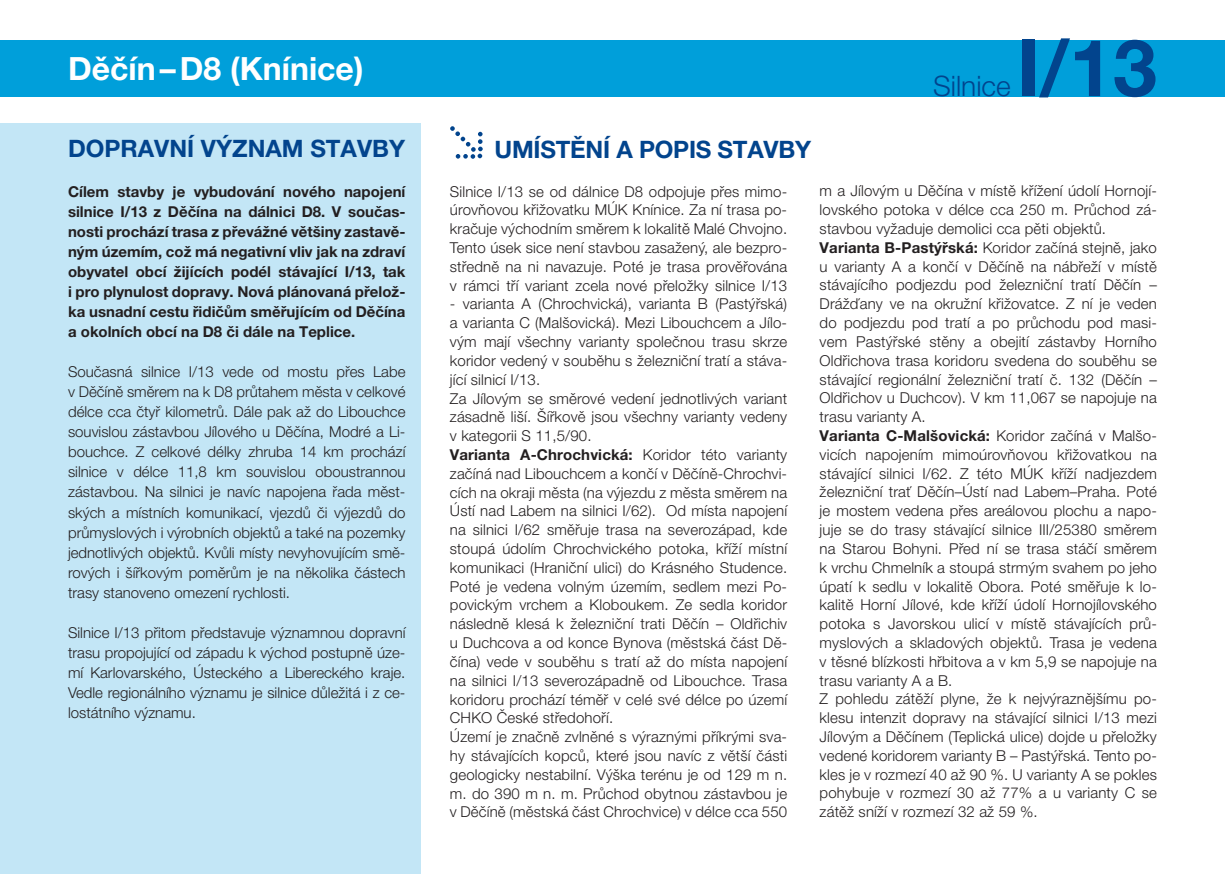
<style>
.page{position:relative;width:1225px;height:874px;background:#fff}
.page>*{position:absolute;margin:0;border:0;box-sizing:border-box;transform-origin:0 0}
.t1{font:700 78.8px "Helvetica Neue LT Pro";color:#02448d}
.t2{font:700 32px "Helvetica Neue LT Pro";color:#fff}
.t3{font:300 28.2px "Helvetica Neue LT Pro";color:#02448d}
.t4{font:700 24px "Helvetica Neue LT Pro";color:#02448d}
.t5{font:300 15px/18.8px "Helvetica Neue LT Pro";letter-spacing:.01em;color:#231f20;text-align:justify}
.t6{font:700 15px/20px "Helvetica Neue LT Pro";color:#231f20;text-align:justify}
.s1{font-weight:700}
</style>
<div class="page">
<div style="left:0;top:40px;width:1225px;height:56px;background:#009fda"></div>
<div style="left:0;top:123px;width:421px;height:750px;background:#c3e6f6"></div>
<svg style="left:450px;top:126px;width:33px;height:33px"></svg>
<h2 class="t2" style="left:68px;top:48px;width:297px">Děčín–D8 (Knínice)</h2>
<h3 class="t4" style="left:68px;top:133px;width:338px">DOPRAVNÍ VÝZNAM STAVBY</h3>
<p class="t6" style="left:68px;top:181px;width:339px">Cílem stavby je vybudování nového napojení silnice I/13 z Děčína na dálnici D8. V součas&shy;nosti prochází trasa z převážné většiny zastavě&shy;ným územím, což má negativní vliv jak na zdraví obyvatel obcí žijících podél stávající I/13, tak i pro plynulost dopravy. Nová plánovaná přelož&shy;ka usnadní cestu řidičům směřujícím od Děčína a okolních obcí na D8 či dále na Teplice.</p>
<p class="t5" style="left:68px;top:361px;width:339px;line-height:20px">Současná silnice I/13 vede od mostu přes Labe v Děčíně směrem na k D8 průtahem města v celkové délce cca čtyř kilometrů. Dále pak až do Libouchce souvislou zástavbou Jílového u Děčína, Modré a Li&shy;bouchce. Z celkové délky zhruba 14 km prochází silnice v délce 11,8 km souvislou oboustrannou zástavbou. Na silnici je navíc napojena řada měst&shy;ských a místních komunikací, vjezdů či výjezdů do průmyslových i výrobních objektů a také na pozemky jednotlivých objektů. Kvůli místy nevyhovujícím smě&shy;rových i šířkovým poměrům je na několika částech trasy stanoveno omezení rychlosti.</p>
<p class="t5" style="left:68px;top:621px;width:339px;line-height:20px">Silnice I/13 přitom představuje významnou dopravní trasu propojující od západu k východ postupně úze&shy;mí Karlovarského, Ústeckého a Libereckého kraje.<br>Vedle regionálního významu je silnice důležitá i z ce&shy;lostátního významu.</p>
<h3 class="t4" style="left:494px;top:135px;width:318px">UMÍSTĚNÍ A POPIS STAVBY</h3>
<h3 class="t3" style="left:933px;top:69px;width:79px">Silnice</h3>
<h1 class="t1" style="left:1016px;top:19px;width:142px">I/13</h1>
<p class="t5" style="left:450px;top:181px;width:339px">Silnice I/13 se od dálnice D8 odpojuje přes mimo&shy;úrovňovou křižovatku MÚK Knínice. Za ní trasa po&shy;kračuje východním směrem k lokalitě Malé Chvojno.<br>Tento úsek sice není stavbou zasažený, ale bezpro&shy;středně na ni navazuje. Poté je trasa prověřována v rámci tří variant zcela nové přeložky silnice I/13</p>
<p class="t5" style="left:450px;top:294px;width:339px;text-align:left">- varianta A (Chrochvická), varianta B (Pastýřská) a varianta C (Malšovická). Mezi Libouchcem a Jílo&shy;vým mají všechny varianty společnou trasu skrze koridor vedený v souběhu s železniční tratí a stáva&shy;jící silnicí I/13.<br>Za Jílovým se směrové vedení jednotlivých variant zásadně liší. Šířkově jsou všechny varianty vedeny v kategorii S 11,5/90.<br><span class="s1">Varianta A-Chrochvická:</span> Koridor této varianty začíná nad Libouchcem a končí v Děčíně-Chrochvi&shy;cích na okraji města (na výjezdu z města směrem na Ústí nad Labem na silnici I/62). Od místa napojení na silnici I/62 směřuje trasa na severozápad, kde stoupá údolím Chrochvického potoka, kříží místní komunikaci (Hraniční ulici) do Krásného Studence.<br>Poté je vedena volným územím, sedlem mezi Po&shy;povickým vrchem a Kloboukem. Ze sedla koridor následně klesá k železniční trati Děčín – Oldřichiv u Duchcova a od konce Bynova (městská část Dě&shy;čína) vede v souběhu s tratí až do místa napojení na silnici I/13 severozápadně od Libouchce. Trasa koridoru prochází téměř v celé své délce po území CHKO České středohoří.<br>Území je značně zvlněné s výraznými příkrými sva&shy;hy stávajících kopců, které jsou navíc z větší části geologicky nestabilní. Výška terénu je od 129 m n. m. do 390 m n. m. Průchod obytnou zástavbou je v Děčíně (městská část Chrochvice) v délce cca 550</p>
<p class="t5" style="left:819px;top:181px;width:339px;text-align:left">m a Jílovým u Děčína v místě křížení údolí Hornojí&shy;lovského potoka v délce cca 250 m. Průchod zá&shy;stavbou vyžaduje demolici cca pěti objektů.<br><span class="s1">Varianta B-Pastýřská:</span> Koridor začíná stejně, jako u varianty A a končí v Děčíně na nábřeží v místě stávajícího podjezdu pod železniční tratí Děčín – Drážďany ve na okružní křižovatce. Z ní je veden do podjezdu pod tratí a po průchodu pod masi&shy;vem Pastýřské stěny a obejití zástavby Horního Oldřichova trasa koridoru svedena do souběhu se stávající regionální železniční tratí č. 132 (Děčín – Oldřichov u Duchcov). V km 11,067 se napojuje na trasu varianty A.<br><span class="s1">Varianta C-Malšovická:</span> Koridor začíná v Malšo&shy;vicích napojením mimoúrovňovou křižovatkou na stávající silnici I/62. Z této MÚK kříží nadjezdem železniční trať Děčín–Ústí nad Labem–Praha. Poté je mostem vedena přes areálovou plochu a napo&shy;juje se do trasy stávající silnice III/25380 směrem na Starou Bohyni. Před ní se trasa stáčí směrem k vrchu Chmelník a stoupá strmým svahem po jeho úpatí k sedlu v lokalitě Obora. Poté směřuje k lo&shy;kalitě Horní Jílové, kde kříží údolí Hornojílovského potoka s Javorskou ulicí v místě stávajících prů&shy;myslových a skladových objektů. Trasa je vedena v těsné blízkosti hřbitova a v km 5,9 se napojuje na trasu varianty A a B.<br>Z pohledu zátěží plyne, že k nejvýraznějšímu po&shy;klesu intenzit dopravy na stávající silnici I/13 mezi Jílovým a Děčínem (Teplická ulice) dojde u přeložky vedené koridorem varianty B – Pastýřská. Tento po&shy;kles je v rozmezí 40 až 90 %. U varianty A se pokles pohybuje v rozmezí 30 až 77% a u varianty C se zátěž sníží v rozmezí 32 až 59 %.</p>
</div>
